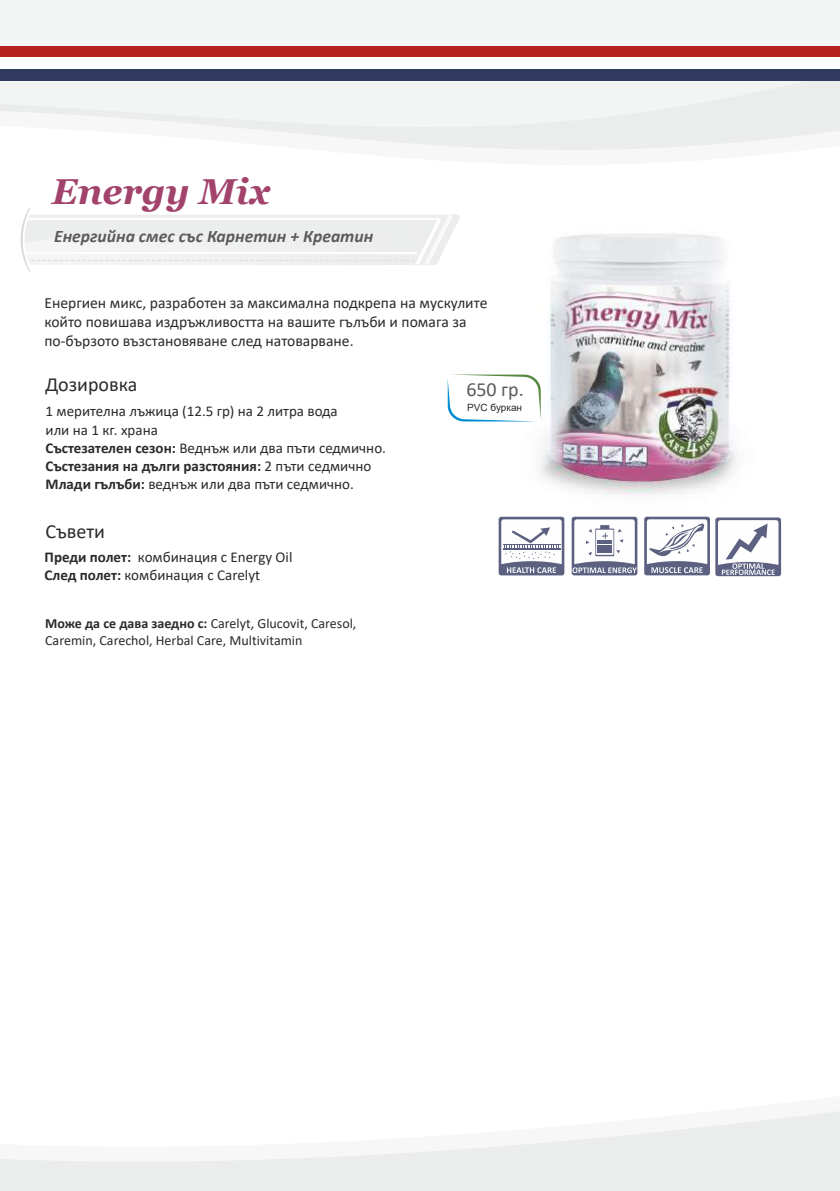
<style>
.page{position:relative;width:840px;height:1191px;background:#fff}
.page>*{position:absolute;margin:0;border:0;box-sizing:border-box;transform-origin:0 0}
.t1{font:italic 700 36px "Georgia";color:#a2436c}
.t2{font:20px "Calibri";color:#2b2a29}
.t3{font:20px "Calibri";color:#5b5b5b}
.t4{font:italic 700 17.6px "Calibri";color:#5b5b5b}
.t5{font:15.6px/19px "Calibri";color:#2b2a29}
.t6{font:15px/18.4px "Calibri";color:#2b2a29}
.t7{font:14px/17px "Calibri";color:#2b2a29}
.t8{font:10px "Arial";color:#2b2a29}
.s1{font-weight:700}
</style>
<div class="page">
<svg style="left:0;top:1111px;width:839px;height:80px;fill:#ebecec"></svg>
<div style="left:0;top:0;width:839px;height:150px;background:#f3f4f4"></div>
<div style="left:0;top:46px;width:839px;height:11px;background:#b72221"></div>
<div style="left:0;top:57px;width:839px;height:12px;background:#fefefe"></div>
<div style="left:0;top:69px;width:839px;height:11px;background:#313a60"></div>
<svg style="left:20px;top:208px;width:440px;height:63px"></svg>
<img style="left:476px;top:234px;width:260px;height:283px">
<div style="left:498px;top:517px;width:66px;height:58px;background:#5d6181;border-radius:3px"></div>
<svg style="left:501px;top:519px;width:60px;height:54px"></svg>
<div style="left:644px;top:517px;width:65px;height:58px;background:linear-gradient(to right,#5e6281,#5d6181);border-radius:3px"></div>
<svg style="left:646px;top:519px;width:61px;height:54px"></svg>
<div style="left:571px;top:517px;width:66px;height:58px;background:#5d6181;border-radius:3px"></div>
<svg style="left:572px;top:519px;width:64px;height:54px"></svg>
<hr style="left:597px;top:550px;width:14px;height:3px;background:#5d6181">
<hr style="left:597px;top:545px;width:14px;height:3px;background:#5d6181">
<hr style="left:597px;top:541px;width:14px;height:3px;background:#5d6181">
<div style="left:715px;top:517px;width:65px;height:59px;background:linear-gradient(to right,#5d6181,#5d6181);border-radius:3px"></div>
<svg style="left:717px;top:520px;width:61px;height:55px"></svg>
<svg style="left:447px;top:374px;width:93px;height:47px"></svg>
<h1 class="t1" style="left:52px;top:177px;width:220px">Energy Mix</h1>
<p class="t4" style="left:54px;top:229px;width:320px">Енергийна смес със Карнетин + Креатин</p>
<p class="t5" style="left:44px;top:294px;width:444px">Енергиен микс, разработен за максимална подкрепа на мускулите който повишава издръжливостта на вашите гълъби и помага за по-бързото възстановяване след натоварване.</p>
<h2 class="t2" style="left:45px;top:376px;width:93px">Дозировка</h2>
<p class="t6" style="left:45px;top:403px;width:342px">1 мерителна лъжица (12.5 гр) на 2 литра вода<br>или на 1 кг. храна<br><span class="s1">Състезателен сезон:</span> Веднъж или два пъти седмично.<br><span class="s1">Състезания на дълги разстояния:</span> 2 пъти седмично <span class="s1">Млади гълъби:</span> веднъж или два пъти седмично.</p>
<h2 class="t2" style="left:45px;top:523px;width:61px">Съвети</h2>
<p class="t6" style="left:44px;top:549px;width:249px"><span class="s1">Преди полет:</span> комбинация с Energy Oil<br><span class="s1">След полет:</span> комбинация с Carelyt</p>
<p class="t7" style="left:45px;top:615px;width:312px"><span class="s1">Може да се дава заедно с:</span> Carelyt, Glucovit, Caresol,<br>Caremin, Carechol, Herbal Care, Multivitamin</p>
<h2 class="t3" style="left:466px;top:381px;width:59px">650 гр.</h2>
<p class="t8" style="left:467px;top:403px;width:56px">PVC буркан</p>
</div>
